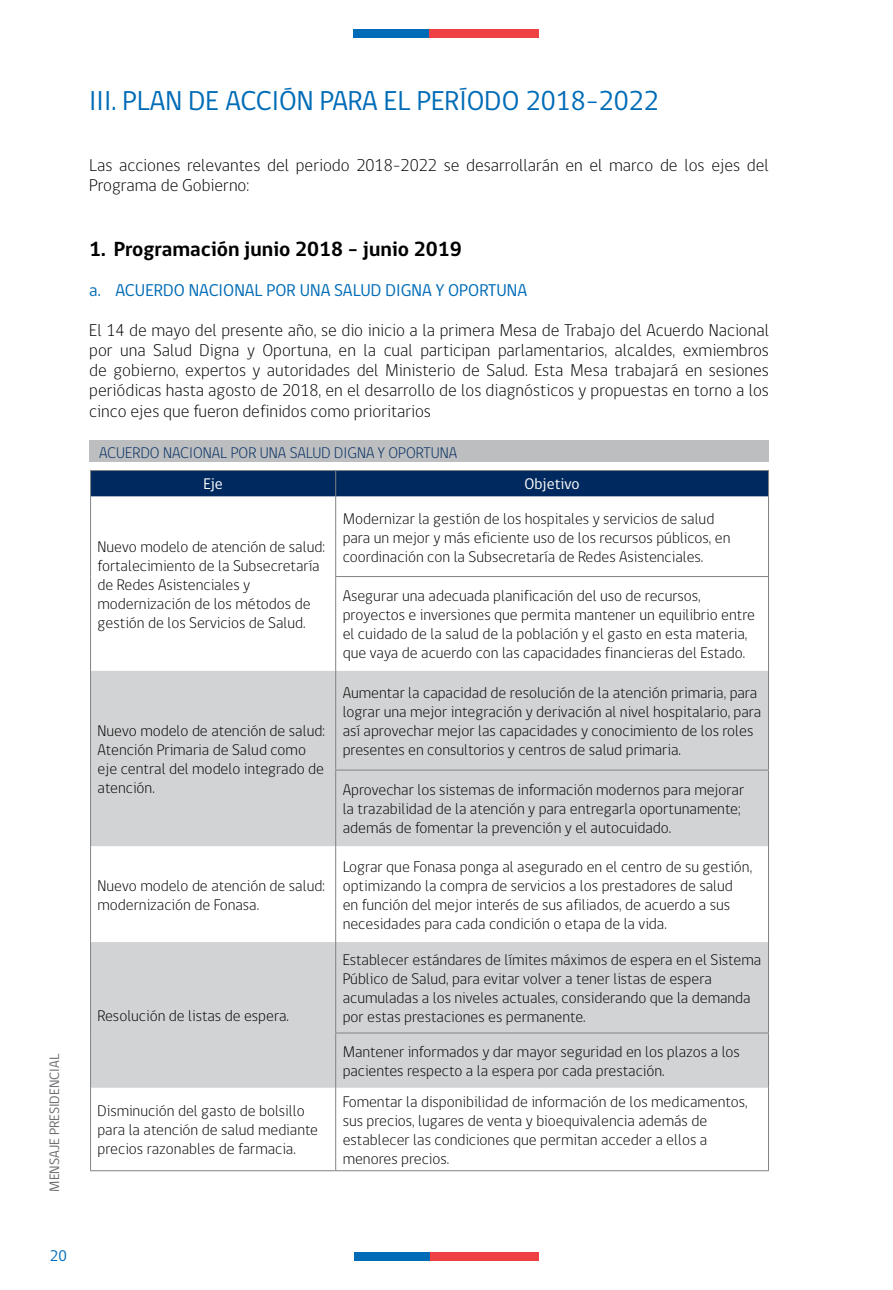
<style>
.page{position:relative;width:893px;height:1290px;background:#fff}
.page>*{position:absolute;margin:0;border:0;box-sizing:border-box;transform-origin:0 0}
.t1{font:28px "gob CL";color:#006cb7}
.t2{font:700 21px "gob CL";color:#000}
.t3{font:300 17.5px/20.1px "gob CL";color:#000}
.t4{font:17.5px "gob CL";color:#006cb7}
.t5{font:300 15.75px/18.9px "gob CL";color:#000}
.t6{font:300 15.75px "gob CL";color:#002a5f}
.t7{font:15.75px "gob CL";color:#fff}
.t8{font:15.75px "gob CL";color:#006cb7}
.t9{font:14px "gob CL";color:#6d6e71}
</style>
<div class="page">
<div style="left:430px;top:1252px;width:109px;height:8px;background:#ef4144"></div>
<div style="left:354px;top:1252px;width:76px;height:8px;background:#006cb7"></div>
<div style="left:429px;top:29px;width:110px;height:8px;background:#ef4144"></div>
<div style="left:354px;top:29px;width:75px;height:8px;background:#006cb7"></div>
<svg style="left:91px;top:671px;width:677px;height:417px;fill:#d1d3d4"></svg>
<div style="left:90px;top:470px;width:679px;height:26px;background:#002a5f"></div>
<hr style="left:90px;top:496px;width:1px;height:80px;background:#808285">
<hr style="left:335px;top:496px;width:1px;height:80px;background:#808285">
<hr style="left:768px;top:496px;width:1px;height:80px;background:#808285">
<hr style="left:90px;top:576px;width:1px;height:95px;background:#808285">
<hr style="left:335px;top:577px;width:1px;height:94px;background:#808285">
<hr style="left:768px;top:577px;width:1px;height:94px;background:#808285">
<hr style="left:90px;top:671px;width:1px;height:99px;background:#808285">
<hr style="left:335px;top:671px;width:1px;height:98px;background:#808285">
<hr style="left:768px;top:671px;width:1px;height:98px;background:#808285">
<hr style="left:90px;top:770px;width:1px;height:76px;background:#808285">
<hr style="left:335px;top:770px;width:1px;height:76px;background:#808285">
<hr style="left:768px;top:770px;width:1px;height:76px;background:#808285">
<hr style="left:90px;top:846px;width:1px;height:96px;background:#808285">
<hr style="left:335px;top:846px;width:1px;height:96px;background:#808285">
<hr style="left:768px;top:846px;width:1px;height:96px;background:#808285">
<hr style="left:90px;top:942px;width:1px;height:91px;background:#808285">
<hr style="left:335px;top:942px;width:1px;height:90px;background:#808285">
<hr style="left:768px;top:942px;width:1px;height:90px;background:#808285">
<hr style="left:90px;top:1033px;width:1px;height:55px;background:#808285">
<hr style="left:335px;top:1033px;width:1px;height:55px;background:#808285">
<hr style="left:768px;top:1033px;width:1px;height:55px;background:#808285">
<hr style="left:90px;top:1088px;width:1px;height:82px;background:#808285">
<hr style="left:335px;top:1088px;width:1px;height:82px;background:#808285">
<hr style="left:768px;top:1088px;width:1px;height:82px;background:#808285">
<hr style="left:335px;top:576px;width:434px;height:1px;background:#808285">
<hr style="left:90px;top:1170px;width:246px;height:1px;background:#808285">
<hr style="left:336px;top:1170px;width:433px;height:1px;background:#808285">
<hr style="left:335px;top:769px;width:434px;height:1px;background:#808285">
<hr style="left:335px;top:1032px;width:434px;height:1px;background:#808285">
<div style="left:89px;top:441px;width:680px;height:21px;background:#bcbec0"></div>
<p class="t9" style="left:45px;top:1192px;width:139px;rotate:-90deg">MENSAJE PRESIDENCIAL</p>
<p class="t8" style="left:50px;top:1244px;width:18px">20</p>
<h1 class="t1" style="left:89px;top:82px;width:571px">III. PLAN DE ACCIÓN PARA EL PERÍODO 2018-2022</h1>
<p class="t3" style="left:89px;top:155px;width:681px">Las acciones relevantes del periodo 2018-2022 se desarrollarán en el marco de los ejes del<br>Programa de Gobierno:</p>
<h2 class="t2" style="left:89px;top:234px;width:374px">1. Programación junio 2018 – junio 2019</h2>
<p class="t4" style="left:89px;top:278px;width:47px">A. ACUERDO</p>
<p class="t4" style="left:189px;top:278px;width:21px">NACIONAL</p>
<p class="t4" style="left:267px;top:278px;width:11px">POR</p>
<p class="t4" style="left:300px;top:278px;width:11px">UNA</p>
<p class="t4" style="left:334px;top:278px;width:20px">SALUD</p>
<p class="t4" style="left:385px;top:278px;width:21px">DIGNA</p>
<p class="t4" style="left:436px;top:278px;width:35px">Y OPORTUNA</p>
<p class="t3" style="left:89px;top:321px;width:681px;text-align:justify">El 14 de mayo del presente año, se dio inicio a la primera Mesa de Trabajo del Acuerdo Nacional por una Salud Digna y Oportuna, en la cual participan parlamentarios, alcaldes, exmiembros de gobierno, expertos y autoridades del Ministerio de Salud. Esta Mesa trabajará en sesiones periódicas hasta agosto de 2018, en el desarrollo de los diagnósticos y propuestas en torno a los cinco ejes que fueron definidos como prioritarios</p>
<p class="t6" style="left:99px;top:441px;width:360px">ACUERDO NACIONAL POR UNA SALUD DIGNA Y OPORTUNA</p>
<p class="t7" style="left:203px;top:473px;width:21px">EJE</p>
<p class="t7" style="left:524px;top:473px;width:57px">OBJETIVO</p>
<p class="t5" style="left:98px;top:538px;width:229px">Nuevo modelo de atención de salud: fortalecimiento de la Subsecretaría de Redes Asistenciales y modernización de los métodos de gestión de los Servicios de Salud.</p>
<p class="t5" style="left:98px;top:722px;width:229px">Nuevo modelo de atención de salud:<br>Atención Primaria de Salud como eje central del modelo integrado de atención.</p>
<p class="t5" style="left:98px;top:876px;width:229px">Nuevo modelo de atención de salud: modernización de Fonasa.</p>
<p class="t5" style="left:98px;top:1007px;width:193px">Resolución de listas de espera.</p>
<p class="t5" style="left:343px;top:509px;width:389px">Modernizar la gestión de los hospitales y servicios de salud para un mejor y más eficiente uso de los recursos públicos, en coordinación con la Subsecretaría de Redes Asistenciales.</p>
<p class="t5" style="left:343px;top:587px;width:414px">Asegurar una adecuada planificación del uso de recursos, proyectos e inversiones que permita mantener un equilibrio entre el cuidado de la salud de la población y el gasto en esta materia, que vaya de acuerdo con las capacidades financieras del Estado.</p>
<p class="t5" style="left:343px;top:684px;width:420px">Aumentar la capacidad de resolución de la atención primaria, para lograr una mejor integración y derivación al nivel hospitalario, para así aprovechar mejor las capacidades y conocimiento de los roles presentes en consultorios y centros de salud primaria.</p>
<p class="t5" style="left:343px;top:781px;width:403px">Aprovechar los sistemas de información modernos para mejorar la trazabilidad de la atención y para entregarla oportunamente; además de fomentar la prevención y el autocuidado.</p>
<p class="t5" style="left:343px;top:857px;width:411px">Lograr que Fonasa ponga al asegurado en el centro de su gestión, optimizando la compra de servicios a los prestadores de salud en función del mejor interés de sus afiliados, de acuerdo a sus necesidades para cada condición o etapa de la vida.</p>
<p class="t5" style="left:343px;top:951px;width:420px">Establecer estándares de límites máximos de espera en el Sistema Público de Salud, para evitar volver a tener listas de espera acumuladas a los niveles actuales, considerando que la demanda por estas prestaciones es permanente.</p>
<p class="t5" style="left:343px;top:1043px;width:399px">Mantener informados y dar mayor seguridad en los plazos a los pacientes respecto a la espera por cada prestación.</p>
<p class="t5" style="left:98px;top:1102px;width:222px">Disminución del gasto de bolsillo para la atención de salud mediante precios razonables de farmacia.</p>
<p class="t5" style="left:343px;top:1093px;width:406px">Fomentar la disponibilidad de información de los medicamentos, sus precios, lugares de venta y bioequivalencia además de establecer las condiciones que permitan acceder a ellos a menores precios.</p>
</div>
